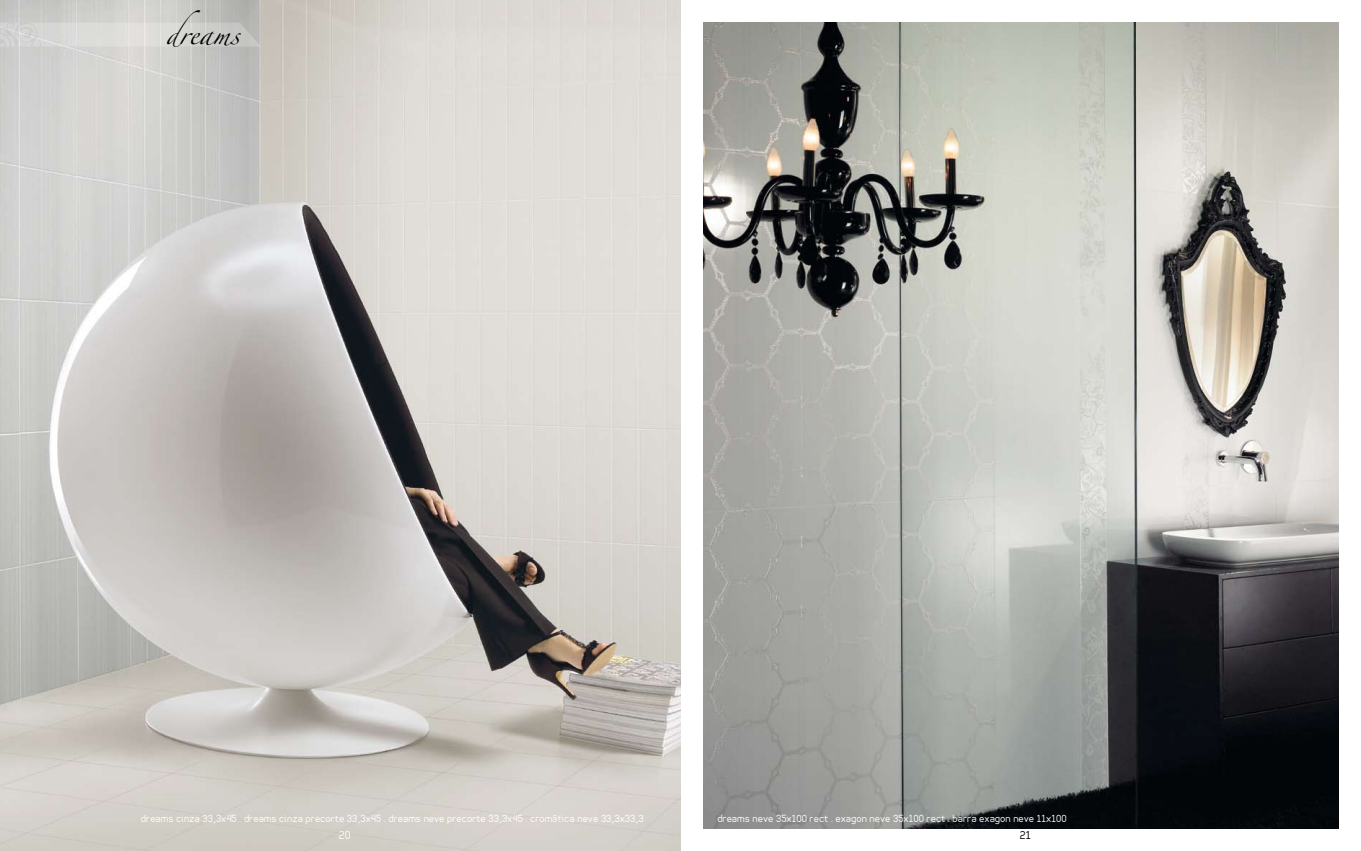
<style>
.page{position:relative;width:1361px;height:851px;background:#fff}
.page>*{position:absolute;margin:0;border:0;box-sizing:border-box;transform-origin:0 0}
.t1{font:20px "Zapfino";color:#000}
.t2{font:10px "Saarikari";color:#000}
.t3{font:10px "Saarikari";color:#fff}
.t4{font:9px "Saarikari";color:#fff}
</style>
<div class="page">
<img style="left:0;top:0;width:680px;height:850px">
<svg style="left:0;top:22px;width:261px;height:24px;background:#d4d5d2"></svg>
<img style="left:703px;top:23px;width:635px;height:805px">
<p class="t1" style="left:166px;top:25px;width:75px">dreams</p>
<p class="t4" style="left:141px;top:810px;width:504px">dreams cinza 33,3x45 . dreams cinza precorte 33,3x45 . dreams neve precorte 33,3x45 . cromática neve 33,3x33,3</p>
<p class="t3" style="left:339px;top:826px;width:13px">20</p>
<p class="t4" style="left:717px;top:810px;width:351px">dreams neve 35x100 rect . exagon neve 35x100 rect . barra exagon neve 11x100</p>
<p class="t2" style="left:1020px;top:826px;width:13px">21</p>
</div>
